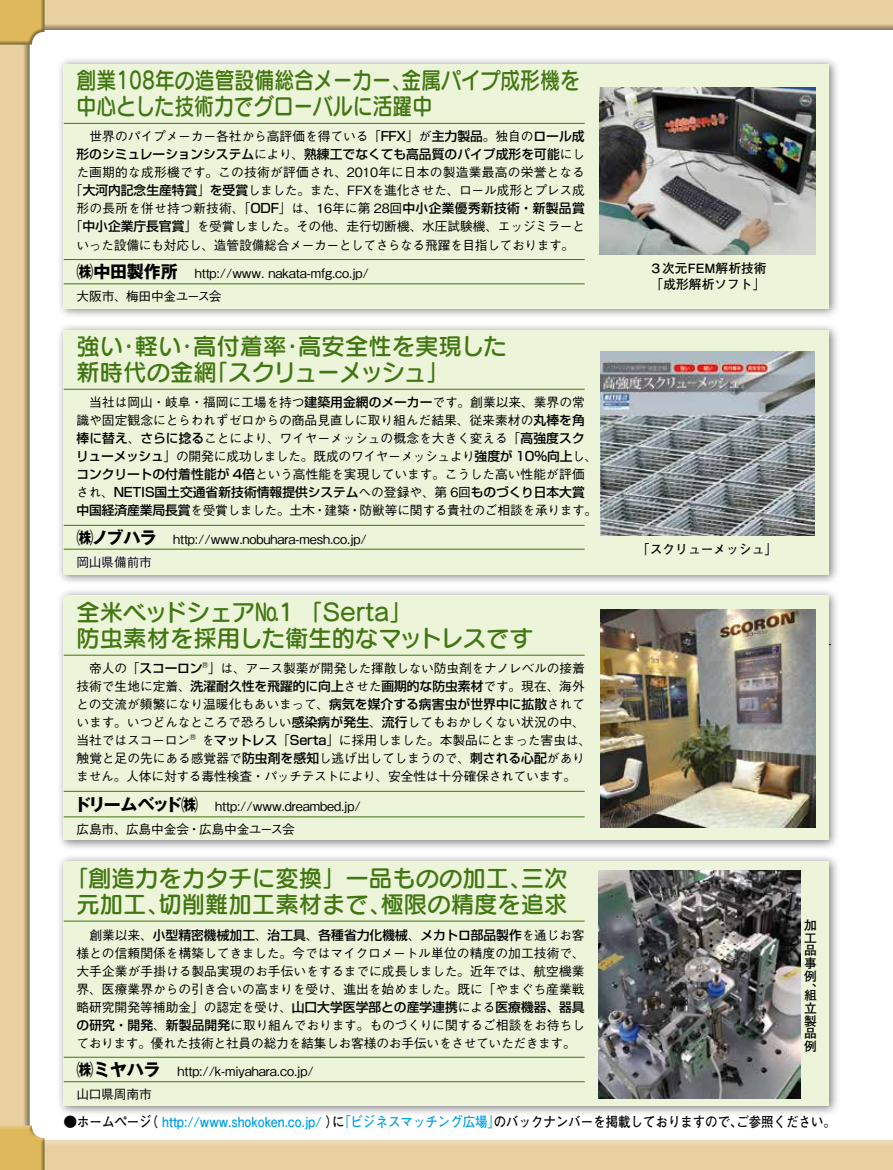
<style>
.page{position:relative;width:893px;height:1170px;background:#fff}
.page>*{position:absolute;margin:0;border:0;box-sizing:border-box;transform-origin:0 0}
.t1{font:23.4px/25.5px "Seurat Pro DB";color:#417611}
.t2{font:23.4px/25.5px "Seurat Pro DB";color:#417611;scale:.85 1}
.t3{font:23.4px "Seurat Pro DB";letter-spacing:-.07em;color:#417611}
.t4{font:700 16.95px "Gothic MB101 Pro";letter-spacing:-.015em;color:#000}
.t5{font:700 16.95px "Gothic MB101 Pro";letter-spacing:-.11em;color:#000}
.t6{font:700 13.8px "Futo Go B101 Pro";color:#00a0e9;scale:.9 1}
.t7{font:700 13.8px "Futo Go B101 Pro";color:#000;scale:.9 1}
.t8{font:700 13.8px "Futo Go B101 Pro";color:#000}
.t9{font:500 12.75px/18.1px "Gothic BBB Pro";letter-spacing:-.01em;color:#000}
.t10{font:500 12.75px "Shin Go Pro";color:#000}
.t11{font:700 12.75px/12.8px "Futo Go B101 Pro";color:#000;text-align:justify}
.s1{font-family:"Shin Go Pro"}
.s2{font-family:"Gothic BBB Pro"}
.s3{color:#000}
</style>
<div class="page">
<div style="left:0;top:0;width:893px;height:31px;background:#000;opacity:.4"></div>
<div style="left:0;top:1139px;width:893px;height:30px;background:#000;opacity:.4"></div>
<div style="left:56px;top:588px;width:784px;height:262px;background:#000;opacity:.5"></div>
<div style="left:64px;top:595px;width:765px;height:245px;background:#ecf4d9"></div>
<div style="left:56px;top:853px;width:784px;height:263px;background:#000;opacity:.5"></div>
<div style="left:64px;top:861px;width:765px;height:245px;background:#ecf4d9"></div>
<hr style="left:64px;top:655px;width:521px;height:1px;background:#417611">
<hr style="left:64px;top:791px;width:521px;height:1px;background:#417611">
<hr style="left:64px;top:816px;width:521px;height:1px;background:#417611">
<hr style="left:64px;top:920px;width:521px;height:1px;background:#417611">
<hr style="left:64px;top:1056px;width:521px;height:1px;background:#417611">
<hr style="left:64px;top:1081px;width:521px;height:1px;background:#417611">
<div style="left:56px;top:322px;width:784px;height:262px;background:#000;opacity:.5"></div>
<div style="left:64px;top:330px;width:765px;height:244px;background:#ecf4d9"></div>
<div style="left:56px;top:56px;width:784px;height:263px;background:#000;opacity:.5"></div>
<div style="left:64px;top:64px;width:765px;height:244px;background:#ecf4d9"></div>
<hr style="left:64px;top:549px;width:521px;height:1px;background:#417611">
<hr style="left:64px;top:389px;width:521px;height:1px;background:#417611">
<hr style="left:64px;top:525px;width:521px;height:1px;background:#417611">
<svg style="left:77px;top:555px;width:75px;height:13px"></svg>
<svg style="left:0;top:45px;width:45px;height:1124px"></svg>
<div style="left:0;top:0;width:45px;height:45px;background:#000;opacity:.4"></div>
<img style="left:600px;top:609px;width:215px;height:218px">
<img style="left:599px;top:870px;width:201px;height:227px">
<hr style="left:64px;top:123px;width:521px;height:1px;background:#417611">
<hr style="left:64px;top:259px;width:521px;height:1px;background:#417611">
<hr style="left:64px;top:283px;width:521px;height:1px;background:#417611">
<img style="left:600px;top:351px;width:214px;height:184px">
<img style="left:600px;top:88px;width:216px;height:167px">
<h1 class="t2" style="left:77px;top:67px;width:594px">創業108年の造管設備総合メーカー金属パイプ成形機を</h1>
<h1 class="t2" style="left:77px;top:67px;width:420px;text-indent:315px">、中心とした技術力でグローバルに活躍中</h1>
<p class="t9" style="left:77px;top:125px;width:510px">　世界のパイプメーカー各社から高評価を得ている「<span class="s1">FFX</span>」が<span class="s1">主力製品</span>。独自の<span class="s1">ロール成</span></p>
<p class="t10" style="left:77px;top:144px;width:510px">形のシミュレーションシステム<span class="s2">により、</span>熟練工でなくても高品質のパイプ成形を可能<span class="s2">にし</span></p>
<p class="t9" style="left:70px;top:162px;width:516px;text-align:center">た画期的な成形機です。この技術が評価され、2010年に日本の製造業最高の栄誉となる「<span class="s1">大河内記念生産特賞</span>」<span class="s1">を受賞</span>しました。また、FFXを進化させた、ロール成形とプレス成形の長所を併せ持つ新技術、「<span class="s1">ODF</span>」は、16年に第 28回<span class="s1">中小企業優秀新技術・新製品賞</span>「<span class="s1">中小企業庁長官賞</span>」を受賞しました。その他、走行切断機、水圧試験機、エッジミラーといった設備にも対応し、造管設備総合メーカーとしてさらなる飛躍を目指しております。</p>
<p class="t9" style="left:195px;top:263px;width:176px">http://www. nakata-mfg.co j p. /</p>
<h2 class="t4" style="left:76px;top:257px;width:120px">㈱中田製作所　</h2>
<p class="t9" style="left:76px;top:285px;width:147px">大阪市、梅田中金ユース会</p>
<h1 class="t1" style="left:193px;top:333px;width:95px">高付着率</h1>
<h1 class="t1" style="left:298px;top:333px;width:210px">高安全性を実現した</h1>
<h1 class="t1" style="left:77px;top:333px;width:48px">強い</h1>
<h1 class="t1" style="left:135px;top:333px;width:48px">軽い</h1>
<h1 class="t1" style="left:117px;top:333px;width:25px">・</h1>
<h1 class="t1" style="left:175px;top:333px;width:25px">・</h1>
<h1 class="t1" style="left:281px;top:333px;width:25px">・</h1>
<h1 class="t1" style="left:77px;top:358px;width:142px">新時代の金網</h1>
<p class="t9" style="left:76px;top:391px;width:523px">　当社は岡山・岐阜・福岡に工場を持つ<span class="s1">建築用金網のメーカー</span>です。創業以来、業界の常識や固定観念にとらわれずゼロからの商品見直しに取り組んだ結果、従来素材の<span class="s1">丸棒を角棒に替え</span>、<span class="s1">さらに捻る</span>ことにより、ワイヤーメッシュの概念を大きく変える「<span class="s1">高強度スクリューメッシュ</span>」の開発に成功しました。既成のワイヤーメッシュより<span class="s1">強度が 10%向上</span>し、<span class="s1">コンクリートの付着性能が 4倍</span>という高性能を実現しています。こうした高い性能が評価</p>
<p class="t10" style="left:76px;top:482px;width:510px"><span class="s2">され、</span>NETIS国土交通省新技術情報提供システム<span class="s2">への登録や、第 6回</span>ものづくり日本大賞</p>
<p class="t9" style="left:76px;top:500px;width:522px"><span class="s1">中国経済産業局長賞</span>を受賞しました。土木・建築・防獣等に関する貴社のご相談を承ります。</p>
<p class="t9" style="left:173px;top:528px;width:195px">http://www.nobuhara-mesh.co j p. /</p>
<h1 class="t3" style="left:205px;top:356px;width:246px">「スクリューメッシュ「</h1>
<h2 class="t4" style="left:76px;top:523px;width:98px">㈱ノブハラ　</h2>
<p class="t9" style="left:76px;top:551px;width:77px">岡山県備前市</p>
<h1 class="t1" style="left:77px;top:598px;width:458px">全米ベッドシェア№1 「SERTA「<br>防虫素材を採用した衛生的なマットレスです</h1>
<p class="t9" style="left:76px;top:657px;width:517px">　帝人の「<span class="s1">スコーロン</span>R」は、アース製薬が開発した揮散しない防虫剤をナノレベルの接着技術で生地に定着、<span class="s1">洗濯耐久性を飛躍的に向上</span>させた<span class="s1">画期的な防虫素材</span>です。現在、海外との交流が頻繁になり温暖化もあいまって、<span class="s1">病気を媒介する病害虫が世界中に拡散</span>されています。いつどんなところで恐ろしい<span class="s1">感染病が発生</span>、<span class="s1">流行</span>してもおかしくない状況の中、当社ではスコーロン®を<span class="s1">マットレス</span>「<span class="s1">Serta</span>」に採用しました。本製品にとまった害虫は、触覚と足の先にある感覚器で<span class="s1">防虫剤を感知</span>し逃げ出してしまうので、<span class="s1">刺される心配</span>がありません。人体に対する毒性検査・パッチテストにより、安全性は十分確保されています。</p>
<p class="t9" style="left:215px;top:795px;width:147px">http://www.dreambed j p. /</p>
<h2 class="t5" style="left:74px;top:790px;width:143px">ドリームベッド㈱　</h2>
<p class="t9" style="left:76px;top:818px;width:220px">広島市、広島中金会・広島中金ユース会</p>
<h1 class="t1" style="left:381px;top:864px;width:189px;text-indent:-304px">｢創造力をカタチに変換」一品ものの加工、<br>極限の精度を追求</h1>
<h1 class="t1" style="left:521px;top:864px;width:48px">三次</h1>
<h1 class="t1" style="left:158px;top:890px;width:235px">切削難加工素材まで、</h1>
<h1 class="t1" style="left:77px;top:890px;width:95px">元加工、</h1>
<p class="t10" style="left:77px;top:924px;width:510px"><span class="s2">　創業以来、</span>小型精密機械加工<span class="s2">、</span>治工具<span class="s2">、</span>各種省力化機械<span class="s2">、</span>メカトロ部品製作<span class="s2">を通じお客</span></p>
<p class="t9" style="left:76px;top:942px;width:510px;text-align:justify">様との信頼関係を構築してきました。今ではマイクロメートル単位の精度の加工技術で、大手企業が手掛ける製品実現のお手伝いをするまでに成長しました。近年では、航空機業界、医療業界からの引き合いの高まりを受け、進出を始めました。既に「やまぐち産業戦略研究開発等補助金」の認定を受け、<span class="s1">山口大学医学部との産学連携</span>による<span class="s1">医療機器、器具の研究・開発</span>、<span class="s1">新製品開発</span>に取り組んでおります。ものづくりに関するご相談をお待ちしております。優れた技術と社員の総力を結集しお客様のお手伝いをさせていただきます。</p>
<p class="t9" style="left:177px;top:1060px;width:138px">http:// -k miyahara.co j p. /</p>
<h2 class="t4" style="left:76px;top:1055px;width:102px">㈱ミヤハラ　</h2>
<p class="t9" style="left:76px;top:1083px;width:77px">山口県周南市</p>
<p class="t11" style="left:649px;top:258px;width:119px;line-height:15.9px">３次元FEM解析技術「成形解析ソフト「</p>
<p class="t11" style="left:637px;top:541px;width:142px">「スクリューメッシュ「</p>
<p class="t11" style="left:804px;top:916px;width:14px">加工品事例</p>
<p class="t11" style="left:804px;top:980px;width:13px">、</p>
<p class="t11" style="left:804px;top:987px;width:14px">組立製品例</p>
<p class="t8" style="left:63px;top:1110px;width:90px">●ホームページ</p>
<p class="t6" style="left:332px;top:1110px;width:188px">「<span class="s3">に</span>ビジネスマッチング広場」</p>
<p class="t6" style="left:146px;top:1110px;width:216px"><span class="s3">（</span> http://www.shokoken.co j p. / <span class="s3">）</span></p>
<p class="t7" style="left:736px;top:1110px;width:112px">ご参照ください。</p>
<p class="t7" style="left:494px;top:1110px;width:278px">のバックナンバーを掲載しておりますので、</p>
</div>
